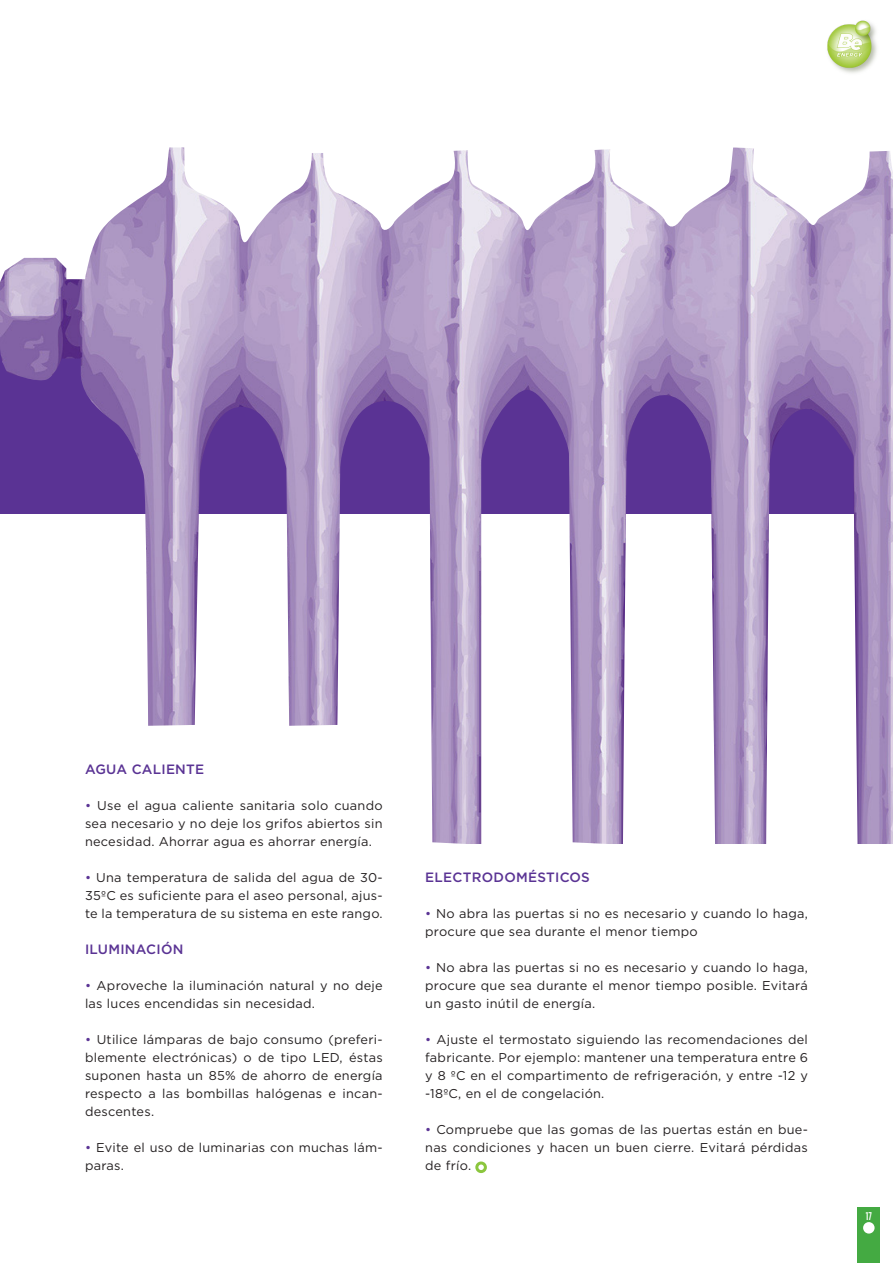
<style>
.page{position:relative;width:893px;height:1263px;background:#fff}
.page>*{position:absolute;margin:0;border:0;box-sizing:border-box;transform-origin:0 0}
.t1{font:500 13.5px "Gotham";letter-spacing:.02em;color:#5a3394}
.t2{font:12.75px/18px "Gotham";letter-spacing:.02em;color:#231f20;text-align:justify}
.t3{font:500 11.25px "Gotham Condensed";color:#fff}
.s1{color:#5a3394}
</style>
<div class="page">
<img style="left:827px;top:20px;width:50px;height:53px">
<div style="left:857px;top:1207px;width:23px;height:56px;background:#44aa42"></div>
<div style="left:863px;top:1222px;width:12px;height:11px;background:#fff;border-radius:50%"></div>
<div style="left:475px;top:1161px;width:12px;height:12px;border:3px solid #8bc63e;border-radius:50%"></div>
<img style="left:0;top:147px;width:893px;height:697px">
<p class="t1" style="left:85px;top:762px;width:121px">AGUA CALIENTE</p>
<p class="t2" style="left:85px;top:796px;width:299px"><span class="s1">•</span> Use el agua caliente sanitaria solo cuando sea necesario y no deje los grifos abiertos sin necesidad. Ahorrar agua es ahorrar energía.</p>
<p class="t2" style="left:85px;top:868px;width:299px"><span class="s1">•</span> Una temperatura de salida del agua de 30- 35ºC es suficiente para el aseo personal, ajus&shy;te la temperatura de su sistema en este rango.</p>
<p class="t1" style="left:85px;top:942px;width:100px">ILUMINACIÓN</p>
<p class="t2" style="left:85px;top:976px;width:299px"><span class="s1">•</span> Aproveche la iluminación natural y no deje las luces encendidas sin necesidad.</p>
<p class="t2" style="left:85px;top:1030px;width:299px"><span class="s1">•</span> Utilice lámparas de bajo consumo (preferi&shy;blemente electrónicas) o de tipo LED, éstas suponen hasta un 85% de ahorro de energía respecto a las bombillas halógenas e incan&shy;descentes.</p>
<p class="t2" style="left:85px;top:1138px;width:299px"><span class="s1">•</span> Evite el uso de luminarias con muchas lám&shy;paras.</p>
<p class="t1" style="left:425px;top:870px;width:166px">ELECTRODOMÉSTICOS</p>
<p class="t2" style="left:425px;top:904px;width:384px"><span class="s1">•</span> No abra las puertas si no es necesario y cuando lo haga, procure que sea durante el menor tiempo</p>
<p class="t2" style="left:425px;top:958px;width:384px"><span class="s1">•</span> No abra las puertas si no es necesario y cuando lo haga, procure que sea durante el menor tiempo posible. Evitará un gasto inútil de energía.</p>
<p class="t2" style="left:425px;top:1030px;width:384px"><span class="s1">•</span> Ajuste el termostato siguiendo las recomendaciones del fabricante. Por ejemplo: mantener una temperatura entre 6 y 8 ºC en el compartimento de refrigeración, y entre -12 y -18ºC, en el de congelación.</p>
<p class="t2" style="left:425px;top:1120px;width:384px"><span class="s1">•</span> Compruebe que las gomas de las puertas están en bue&shy;nas condiciones y hacen un buen cierre. Evitará pérdidas de frío.</p>
<p class="t3" style="left:866px;top:1209px;width:8px">17</p>
</div>
